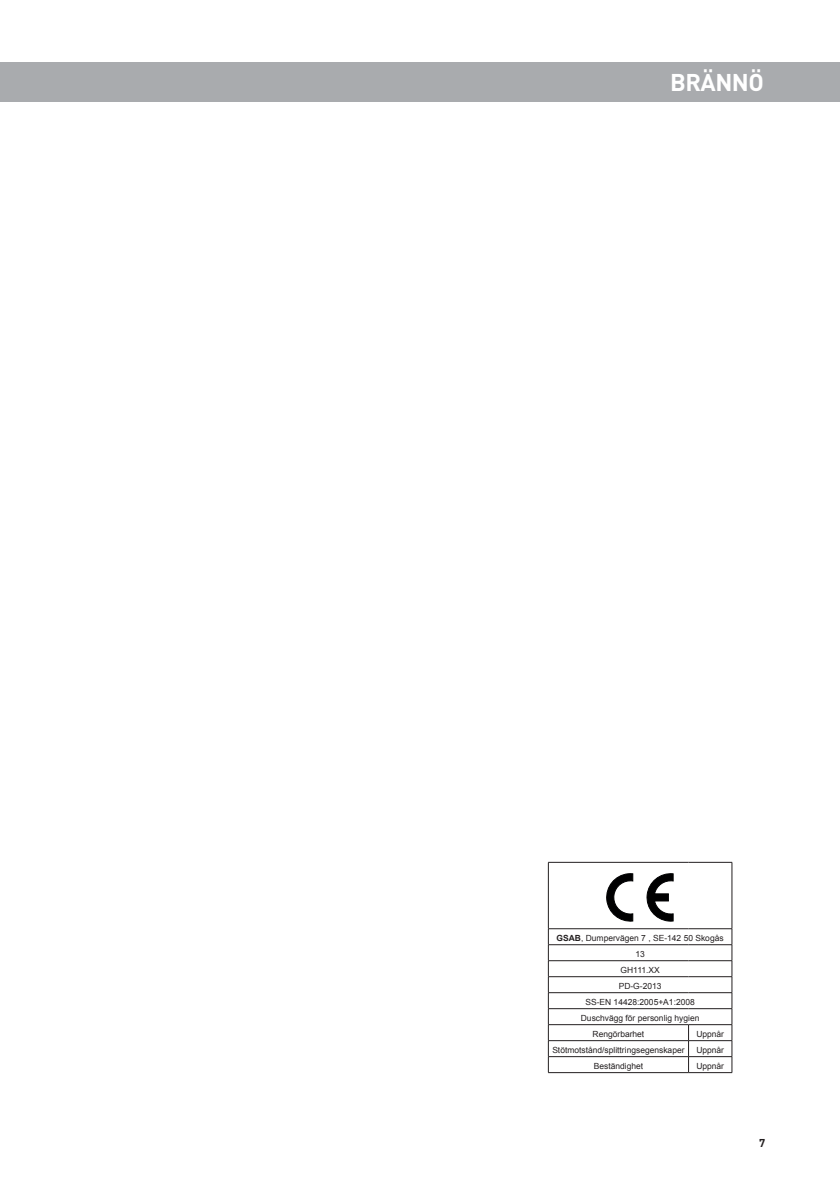
<style>
.page{position:relative;width:840px;height:1191px;background:#fff}
.page>*{position:absolute;margin:0;border:0;box-sizing:border-box;transform-origin:0 0}
.Allmänt_styckeformat{font:700 24px "DINOT";letter-spacing:-.02em;color:#fff}
.t1{font:700 11.2px "DINOT";color:#231f20}
.Allmänt_styckeformat-2{font:8.4px "Arial";color:#231f20}
.s1{font-weight:700}
</style>
<div class="page">
<div style="left:0;top:62px;width:839px;height:40px;background:#a9abae"></div>
<hr style="left:548px;top:862px;width:140px;height:1px;background:#231f20">
<hr style="left:547px;top:862px;width:1px;height:66px;background:#231f20">
<hr style="left:688px;top:862px;width:43px;height:1px;background:#231f20">
<hr style="left:731px;top:862px;width:1px;height:66px;background:#231f20">
<hr style="left:548px;top:928px;width:140px;height:1px;background:#231f20">
<hr style="left:688px;top:928px;width:43px;height:1px;background:#231f20">
<hr style="left:548px;top:944px;width:140px;height:1px;background:#231f20">
<hr style="left:688px;top:944px;width:43px;height:1px;background:#231f20">
<hr style="left:548px;top:960px;width:140px;height:1px;background:#231f20">
<hr style="left:688px;top:960px;width:43px;height:1px;background:#231f20">
<hr style="left:548px;top:976px;width:140px;height:1px;background:#231f20">
<hr style="left:688px;top:976px;width:43px;height:1px;background:#231f20">
<hr style="left:548px;top:992px;width:140px;height:1px;background:#231f20">
<hr style="left:688px;top:992px;width:43px;height:1px;background:#231f20">
<hr style="left:548px;top:1008px;width:140px;height:1px;background:#231f20">
<hr style="left:688px;top:1008px;width:43px;height:1px;background:#231f20">
<hr style="left:688px;top:1024px;width:43px;height:1px;background:#231f20">
<hr style="left:688px;top:1040px;width:43px;height:1px;background:#231f20">
<hr style="left:548px;top:1056px;width:140px;height:1px;background:#231f20">
<hr style="left:688px;top:1056px;width:43px;height:1px;background:#231f20">
<svg style="left:731px;top:929px;width:1px;height:143px"></svg>
<hr style="left:548px;top:1072px;width:140px;height:1px;background:#231f20">
<hr style="left:688px;top:1072px;width:43px;height:1px;background:#231f20">
<hr style="left:548px;top:1024px;width:140px;height:1px;background:#231f20">
<svg style="left:547px;top:929px;width:1px;height:143px"></svg>
<hr style="left:548px;top:1040px;width:140px;height:1px;background:#231f20">
<svg style="left:606px;top:873px;width:26px;height:48px"></svg>
<svg style="left:646px;top:873px;width:26px;height:48px"></svg>
<p class="Allmänt_styckeformat" style="left:669px;top:66px;width:95px">BRÄNNÖ</p>
<p class="Allmänt_styckeformat-2" style="left:556px;top:932px;width:168px"><span class="s1">GSAB</span>, Dumpervägen 7 , SE-142 50 Skogås</p>
<p class="Allmänt_styckeformat-2" style="left:635px;top:948px;width:11px">13</p>
<p class="Allmänt_styckeformat-2" style="left:620px;top:964px;width:41px">GH111.XX</p>
<p class="Allmänt_styckeformat-2" style="left:618px;top:980px;width:44px">PD-G-2013</p>
<p class="Allmänt_styckeformat-2" style="left:585px;top:996px;width:111px">SS-EN 14428:2005+A1:2008</p>
<p class="Allmänt_styckeformat-2" style="left:580px;top:1012px;width:120px">Duschvägg för personlig hygien</p>
<p class="Allmänt_styckeformat-2" style="left:592px;top:1028px;width:53px">Rengörbarhet</p>
<p class="Allmänt_styckeformat-2" style="left:696px;top:1028px;width:29px">Uppnår</p>
<p class="Allmänt_styckeformat-2" style="left:552px;top:1044px;width:134px">Stötmotstånd/splittringsegenskaper</p>
<p class="Allmänt_styckeformat-2" style="left:696px;top:1044px;width:29px">Uppnår</p>
<p class="Allmänt_styckeformat-2" style="left:593px;top:1060px;width:51px">Beständighet</p>
<p class="Allmänt_styckeformat-2" style="left:696px;top:1060px;width:29px">Uppnår</p>
<h2 class="t1" style="left:758px;top:1136px;width:8px">7</h2>
</div>
